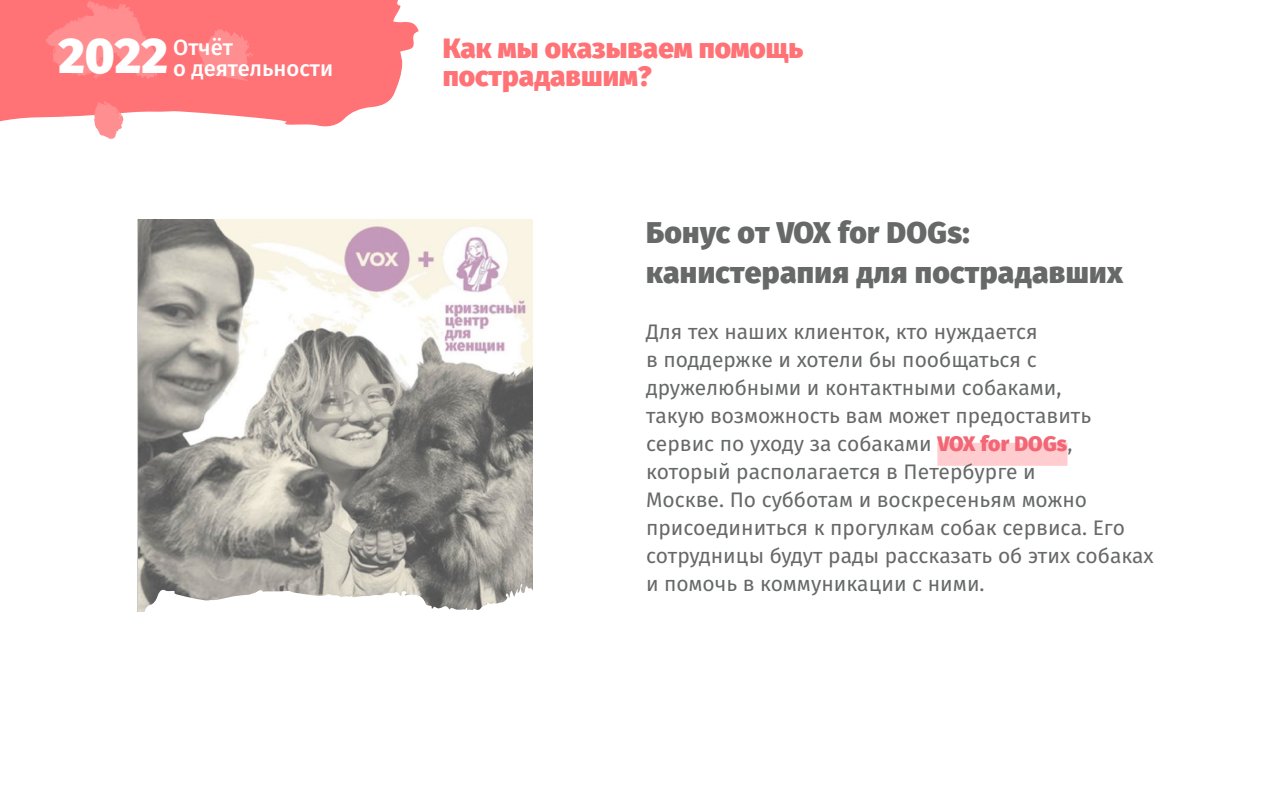
<style>
.page{position:relative;width:1280px;height:800px;background:#fff}
.page>*{position:absolute;margin:0;border:0;box-sizing:border-box;transform-origin:0 0}
.t1{font:800 50px "Fira Sans";color:#fff}
.t2{font:800 30px/40px "Fira Sans";letter-spacing:.01em;color:#666968}
.t3{font:800 28px/28px "Fira Sans";color:#ff7276}
.t4{font:500 22px/21px "Fira Sans";color:#fff}
.t5{font:21px/28px "Fira Sans";color:#666968}
.s1{font-weight:800;color:#f26675}
</style>
<div class="page">
<svg style="left:0;top:0;width:419px;height:127px;fill:#ff7276"></svg>
<svg style="left:198px;top:29px;width:55px;height:52px;background:#ff8387"></svg>
<svg style="left:94px;top:101px;width:29px;height:38px"></svg>
<svg style="left:45px;top:0;width:114px;height:80px;background:#ff8285"></svg>
<div style="left:937px;top:443px;width:131px;height:23px;background:#ffcdcf"></div>
<img style="left:138px;top:220px;width:394px;height:360px">
<svg style="left:138px;top:580px;width:395px;height:32px"></svg>
<h1 class="t1" style="left:58px;top:21px;width:111px">2022</h1>
<p class="t4" style="left:173px;top:37px;width:161px">Отчёт<br>о деятельности</p>
<h3 class="t3" style="left:443px;top:35px;width:362px">Как мы оказываем помощь пострадавшим?</h3>
<h2 class="t2" style="left:646px;top:213px;width:478px">Бонус от VOX for DOGs: канистерапия для пострадавших</h2>
<p class="t5" style="left:646px;top:318px;width:509px">Для тех наших клиенток, кто нуждается<br>в поддержке и хотели бы пообщаться с дружелюбными и контактными собаками,<br>такую возможность вам может предоставить сервис по уходу за собаками <span class="s1">VOX for DOGs</span>, который располагается в Петербурге и<br>Москве. По субботам и воскресеньям можно присоединиться к прогулкам собак сервиса. Его сотрудницы будут рады рассказать об этих собаках и помочь в коммуникации с ними.</p>
</div>
